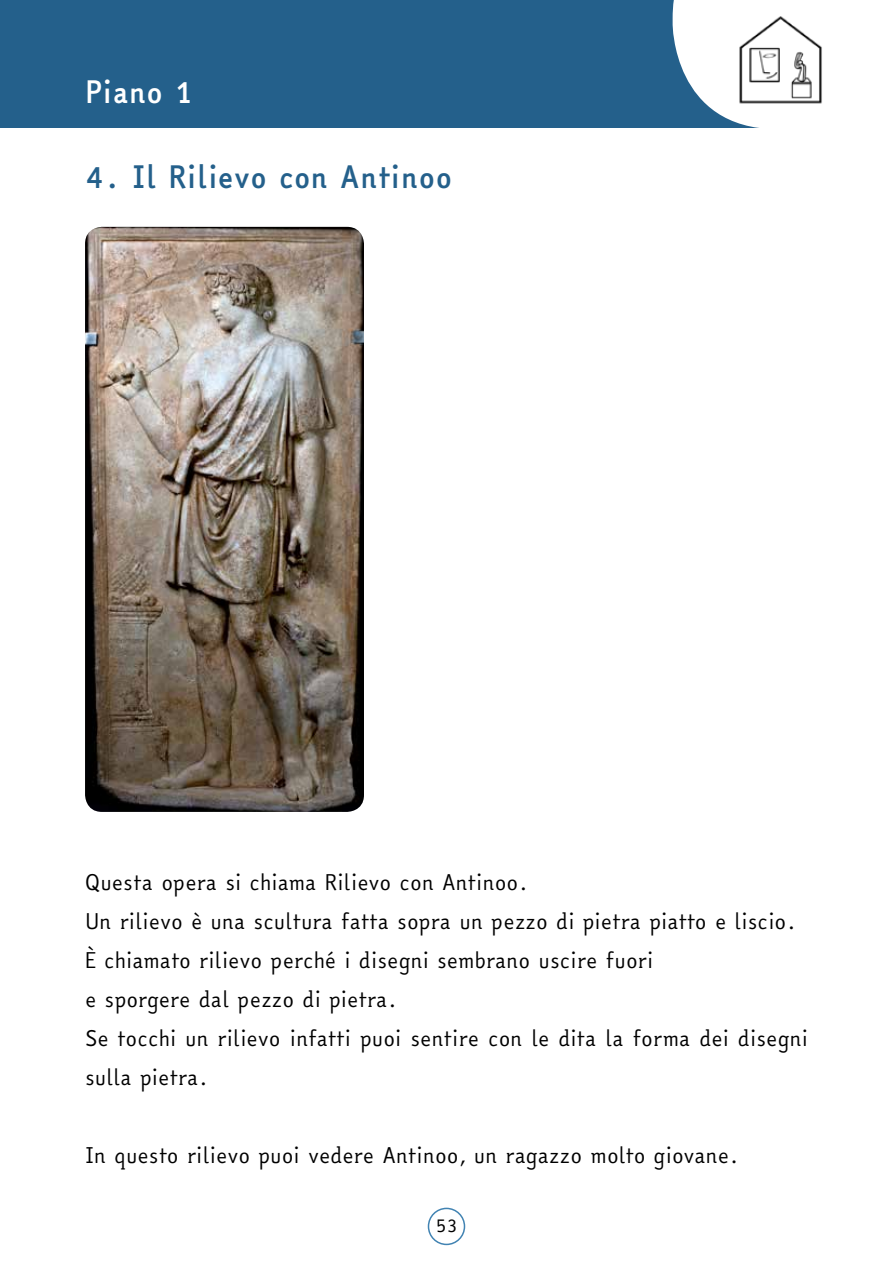
<style>
.page{position:relative;width:893px;height:1263px;background:#fff}
.page>*{position:absolute;margin:0;border:0;box-sizing:border-box;transform-origin:0 0}
.t1{font:700 30px "Easy Reading";color:#24608b}
.t2{font:700 30px "Easy Reading";color:#fff}
.t3{font:21px/39px "Easy Reading";color:#000}
.t4{font:18px "Easy Reading";color:#000}
</style>
<div class="page">
<div style="left:428px;top:1208px;width:37px;height:37px;border:2px solid #4183b2;border-radius:50%"></div>
<img style="left:85px;top:227px;width:279px;height:585px">
<div style="left:0;top:0;width:893px;height:128px;background:#24608b"></div>
<svg style="left:673px;top:0;width:220px;height:128px;background:#e6edf2"></svg>
<img style="left:734px;top:13px;width:94px;height:94px">
<h1 class="t2" style="left:85px;top:71px;width:109px">Piano 1</h1>
<h1 class="t1" style="left:85px;top:155px;width:369px">4. Il Rilievo con Antinoo</h1>
<p class="t3" style="left:85px;top:863px;width:724px">Questa opera si chiama Rilievo con Antinoo.<br>Un rilievo è una scultura fatta sopra un pezzo di pietra piatto e liscio.<br>È chiamato rilievo perché i disegni sembrano uscire fuori<br>e sporgere dal pezzo di pietra.<br>Se tocchi un rilievo infatti puoi sentire con le dita la forma dei disegni sulla pietra.</p>
<p class="t3" style="left:85px;top:1136px;width:656px">In questo rilievo puoi vedere Antinoo, un ragazzo molto giovane.</p>
<p class="t4" style="left:436px;top:1212px;width:23px">53</p>
</div>
